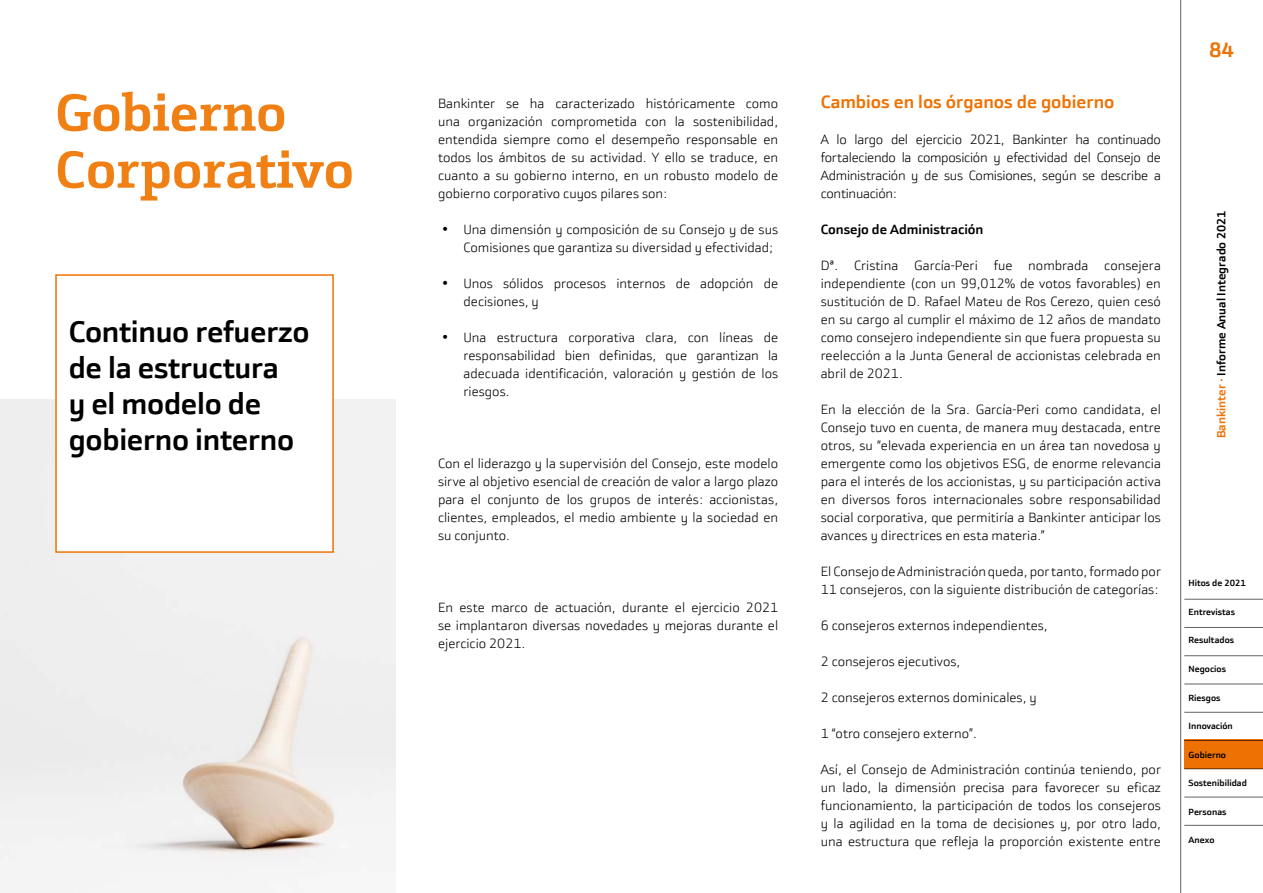
<style>
.page{position:relative;width:1263px;height:893px;background:#fff}
.page>*{position:absolute;margin:0;border:0;box-sizing:border-box;transform-origin:0 0}
.t1{font:700 52.5px/57px "Bankinter Text";color:#f08013}
.t2{font:700 30px/36px "Bankinter Sans";letter-spacing:-.01em;color:#000}
.t3{font:700 21px "Bankinter Sans";color:#ee7203}
.t4{font:700 18px "Bankinter Sans";color:#ee7203}
.t5{font:300 13.5px/18px "Bankinter Sans";color:#000;text-align:justify}
.t6{font:700 13.5px "Bankinter Sans";color:#000}
.t7{font:700 12px "Bankinter Sans";color:#000}
.t8{font:700 9px "Bankinter Sans";color:#000}
.s1{color:#ee7203}
</style>
<div class="page">
<hr style="left:1180px;top:0;width:1px;height:893px;background:#646363">
<hr style="left:1184px;top:599px;width:79px;height:1px;background:#646363">
<hr style="left:1184px;top:627px;width:79px;height:1px;background:#646363">
<hr style="left:1184px;top:655px;width:79px;height:1px;background:#646363">
<hr style="left:1184px;top:684px;width:79px;height:1px;background:#646363">
<hr style="left:1184px;top:712px;width:79px;height:1px;background:#646363">
<hr style="left:1184px;top:797px;width:79px;height:1px;background:#646363">
<hr style="left:1184px;top:825px;width:79px;height:1px;background:#646363">
<div style="left:1184px;top:740px;width:79px;height:29px;background:#ee7203"></div>
<img style="left:0;top:400px;width:395px;height:493px">
<div style="left:55px;top:274px;width:279px;height:279px;background:#fff;border:2px solid #ee7203"></div>
<h1 class="t1" style="left:55px;top:84px;width:300px">Gobierno<br>Corporativo</h1>
<p class="t5" style="left:438px;top:94px;width:342px">Bankinter se ha caracterizado históricamente como una organización comprometida con la sostenibilidad, entendida siempre como el desempeño responsable en todos los ámbitos de su actividad. Y ello se traduce, en cuanto a su gobierno interno, en un robusto modelo de gobierno corporativo cuyos pilares son:</p>
<p class="t5" style="left:463px;top:220px;width:316px;text-indent:-21px">• Una dimensión y composición de su Consejo y de sus<br>Comisiones que garantiza su diversidad y efectividad;</p>
<p class="t5" style="left:463px;top:274px;width:316px;text-indent:-21px">• Unos sólidos procesos internos de adopción de decisiones, y</p>
<p class="t5" style="left:463px;top:328px;width:316px;text-indent:-21px">• Una estructura corporativa clara, con líneas de responsabilidad bien definidas, que garantizan la adecuada identificación, valoración y gestión de los riesgos.</p>
<h2 class="t2" style="left:69px;top:314px;width:242px">Continuo refuerzo de la estructura<br>y el modelo de gobierno interno</h2>
<p class="t5" style="left:438px;top:454px;width:342px">Con el liderazgo y la supervisión del Consejo, este modelo sirve al objetivo esencial de creación de valor a largo plazo para el conjunto de los grupos de interés: accionistas, clientes, empleados, el medio ambiente y la sociedad en su conjunto.</p>
<p class="t5" style="left:438px;top:598px;width:342px">En este marco de actuación, durante el ejercicio 2021 se implantaron diversas novedades y mejoras durante el ejercicio 2021.</p>
<h3 class="t4" style="left:821px;top:91px;width:295px">Cambios en los órganos de gobierno</h3>
<p class="t5" style="left:821px;top:130px;width:342px">A lo largo del ejercicio 2021, Bankinter ha continuado fortaleciendo la composición y efectividad del Consejo de Administración y de sus Comisiones, según se describe a continuación:</p>
<p class="t6" style="left:821px;top:221px;width:164px">Consejo de Administración</p>
<p class="t5" style="left:821px;top:256px;width:342px">Dª. Cristina García-Peri fue nombrada consejera independiente (con un 99,012% de votos favorables) en sustitución de D. Rafael Mateu de Ros Cerezo, quien cesó en su cargo al cumplir el máximo de 12 años de mandato como consejero independiente sin que fuera propuesta su reelección a la Junta General de accionistas celebrada en abril de 2021.</p>
<p class="t5" style="left:821px;top:400px;width:342px">En la elección de la Sra. García-Peri como candidata, el Consejo tuvo en cuenta, de manera muy destacada, entre otros, su “elevada experiencia en un área tan novedosa y emergente como los objetivos ESG, de enorme relevancia para el interés de los accionistas, y su participación activa en diversos foros internacionales sobre responsabilidad social corporativa, que permitiría a Bankinter anticipar los avances y directrices en esta materia.”</p>
<p class="t5" style="left:821px;top:562px;width:342px">El Consejo de Administración queda, por tanto, formado por<br>11 consejeros, con la siguiente distribución de categorías:</p>
<p class="t5" style="left:821px;top:616px;width:229px">6 consejeros externos independientes,</p>
<p class="t5" style="left:821px;top:652px;width:141px">2 consejeros ejecutivos,</p>
<p class="t5" style="left:821px;top:688px;width:218px">2 consejeros externos dominicales, y</p>
<p class="t5" style="left:821px;top:724px;width:158px">1 “otro consejero externo”.</p>
<p class="t5" style="left:821px;top:760px;width:342px">Así, el Consejo de Administración continúa teniendo, por un lado, la dimensión precisa para favorecer su eficaz funcionamiento, la participación de todos los consejeros y la agilidad en la toma de decisiones y, por otro lado, una estructura que refleja la proporción existente entre</p>
<h3 class="t3" style="left:1209px;top:37px;width:27px">84</h3>
<p class="t7" style="left:1214px;top:438px;width:229px;rotate:-90deg"><span class="s1">Bankinter ·</span> Informe Anual Integrado 2021</p>
<p class="t8" style="left:1188px;top:578px;width:59px">Hitos de 2021</p>
<p class="t8" style="left:1188px;top:606px;width:48px">Entrevistas</p>
<p class="t8" style="left:1188px;top:635px;width:47px">Resultados</p>
<p class="t8" style="left:1188px;top:663px;width:39px">Negocios</p>
<p class="t8" style="left:1188px;top:692px;width:33px">Riesgos</p>
<p class="t8" style="left:1188px;top:720px;width:46px">Innovación</p>
<p class="t8" style="left:1188px;top:749px;width:39px">Gobierno</p>
<p class="t8" style="left:1188px;top:777px;width:60px">Sostenibilidad</p>
<p class="t8" style="left:1188px;top:806px;width:39px">Personas</p>
<p class="t8" style="left:1188px;top:834px;width:28px">Anexo</p>
</div>
